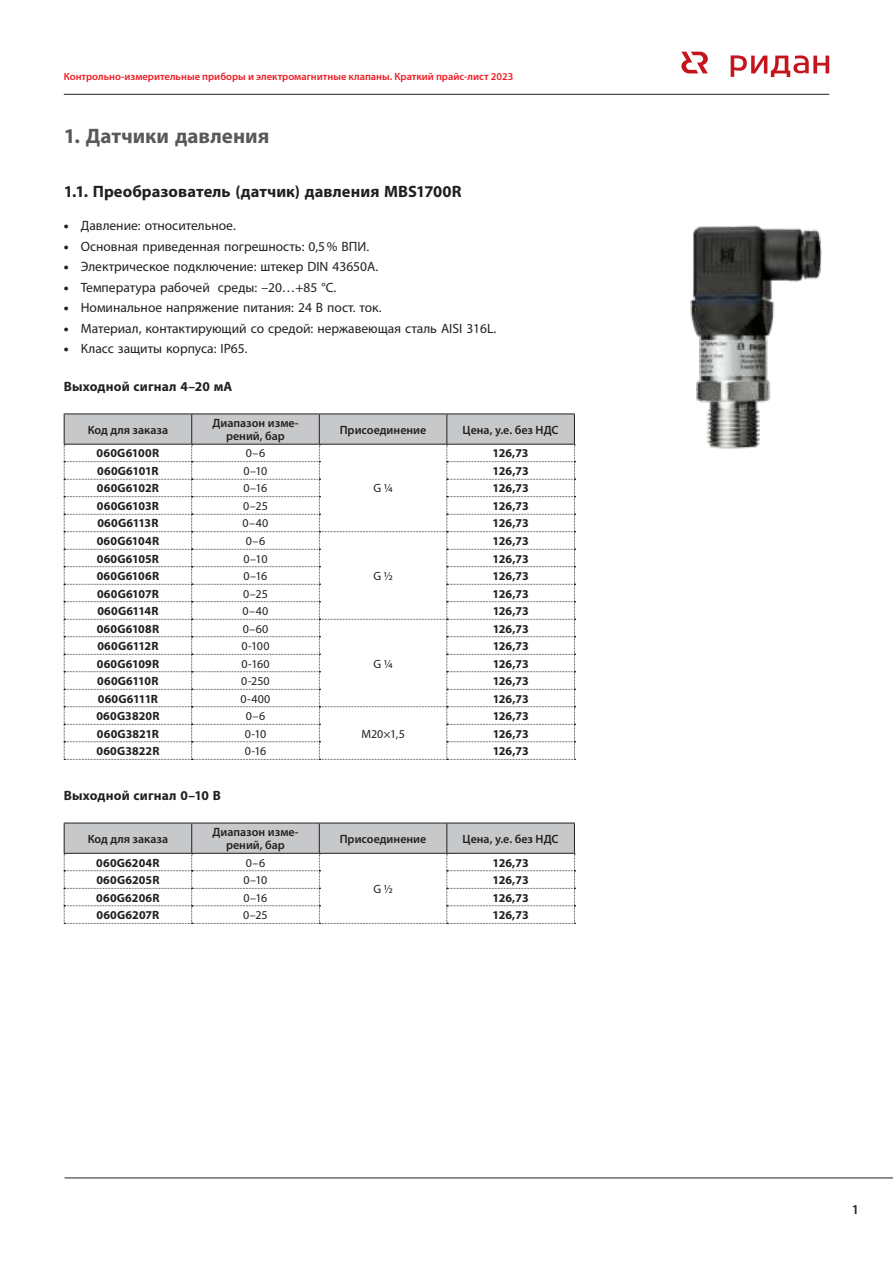
<style>
.page{position:relative;width:893px;height:1263px;background:#fff}
.page>*{position:absolute;margin:0;border:0;box-sizing:border-box;transform-origin:0 0}
.t1{font:700 21px "Myriad Pro";color:#58595b}
.t2{font:700 16.5px "Myriad Pro";letter-spacing:.005em;color:#231f20}
.t3{font:13.5px "Myriad Pro";color:#231f20}
.t4{font:700 13.5px "Myriad Pro";letter-spacing:.01em;color:#231f20}
.t5{font:600 13.5px "Myriad Pro";color:#231f20}
.t6{font:700 12px "Myriad Pro";letter-spacing:.005em;color:#231f20}
.t7{font:600 12px/12.8px "Myriad Pro";color:#231f20;text-align:center}
.t8{font:12px "Myriad Pro";color:#231f20}
.t9{font:600 10.5px "Myriad Pro";color:#ed1c24}
.s1{font-weight:900}
</style>
<div class="page">
<hr style="left:64px;top:94px;width:765px;height:1px;background:#231f20">
<hr style="left:65px;top:1177px;width:828px;height:1px;background:#231f20">
<svg style="left:731px;top:55px;width:98px;height:22px"></svg>
<svg style="left:681px;top:52px;width:27px;height:21px"></svg>
<svg style="left:64px;top:414px;width:511px;height:346px"></svg>
<svg style="left:64px;top:823px;width:511px;height:101px"></svg>
<img style="left:690px;top:225px;width:132px;height:224px">
<p class="t9" style="left:64px;top:73px;width:451px">Контрольно-измерительные приборы и электромагнитные клапаны. Краткий прайс-лист 2023</p>
<h1 class="t1" style="left:64px;top:128px;width:207px">1. Датчики давления</h1>
<h2 class="t2" style="left:64px;top:185px;width:399px">1.1. Преобразователь (датчик) давления MBS1700R</h2>
<p class="t3" style="left:64px;top:221px;width:174px"><span class="s1">•</span> Давление: относительное.</p>
<p class="t3" style="left:64px;top:241px;width:307px"><span class="s1">•</span> Основная приведенная погрешность: 0,5 % ВПИ.</p>
<p class="t3" style="left:64px;top:262px;width:316px"><span class="s1">•</span> Электрическое подключение: штекер DIN 43650A.</p>
<p class="t3" style="left:64px;top:282px;width:274px"><span class="s1">•</span> Температура рабочей среды: –20…+85 °C.</p>
<p class="t3" style="left:64px;top:303px;width:319px"><span class="s1">•</span> Номинальное напряжение питания: 24 В пост. ток.</p>
<p class="t3" style="left:64px;top:323px;width:434px"><span class="s1">•</span> Материал, контактирующий со средой: нержавеющая сталь AISI 316L.</p>
<p class="t3" style="left:64px;top:343px;width:185px"><span class="s1">•</span> Класс защиты корпуса: IP65.</p>
<p class="t4" style="left:64px;top:381px;width:170px">Выходной сигнал 4–20 мА</p>
<p class="t7" style="left:88px;top:424px;width:82px">Код для заказа</p>
<p class="t7" style="left:212px;top:418px;width:88px">Диапазон изме&shy;рений, бар</p>
<p class="t7" style="left:340px;top:424px;width:88px">Присоединение</p>
<p class="t7" style="left:463px;top:424px;width:97px">Цена, у.е. без НДС</p>
<p class="t6" style="left:97px;top:449px;width:64px">060G6100R</p>
<p class="t8" style="left:246px;top:449px;width:21px">0–6</p>
<p class="t8" style="left:373px;top:484px;width:21px">G ¼</p>
<p class="t6" style="left:493px;top:449px;width:38px">126,73</p>
<p class="t6" style="left:97px;top:466px;width:63px">060G6101R</p>
<p class="t8" style="left:244px;top:466px;width:25px">0–10</p>
<p class="t6" style="left:493px;top:466px;width:38px">126,73</p>
<p class="t6" style="left:97px;top:484px;width:64px">060G6102R</p>
<p class="t8" style="left:244px;top:484px;width:25px">0–16</p>
<p class="t6" style="left:493px;top:484px;width:38px">126,73</p>
<p class="t6" style="left:97px;top:501px;width:64px">060G6103R</p>
<p class="t8" style="left:243px;top:501px;width:26px">0–25</p>
<p class="t6" style="left:493px;top:501px;width:38px">126,73</p>
<p class="t6" style="left:97px;top:519px;width:63px">060G6113R</p>
<p class="t8" style="left:243px;top:519px;width:27px">0–40</p>
<p class="t6" style="left:493px;top:519px;width:38px">126,73</p>
<p class="t6" style="left:97px;top:536px;width:64px">060G6104R</p>
<p class="t8" style="left:246px;top:536px;width:21px">0–6</p>
<p class="t8" style="left:373px;top:571px;width:21px">G ½</p>
<p class="t6" style="left:493px;top:536px;width:38px">126,73</p>
<p class="t6" style="left:97px;top:554px;width:64px">060G6105R</p>
<p class="t8" style="left:244px;top:554px;width:25px">0–10</p>
<p class="t6" style="left:493px;top:554px;width:38px">126,73</p>
<p class="t6" style="left:97px;top:571px;width:64px">060G6106R</p>
<p class="t8" style="left:244px;top:571px;width:25px">0–16</p>
<p class="t6" style="left:493px;top:571px;width:38px">126,73</p>
<p class="t6" style="left:97px;top:589px;width:63px">060G6107R</p>
<p class="t8" style="left:243px;top:589px;width:26px">0–25</p>
<p class="t6" style="left:493px;top:589px;width:38px">126,73</p>
<p class="t6" style="left:97px;top:606px;width:63px">060G6114R</p>
<p class="t8" style="left:243px;top:606px;width:27px">0–40</p>
<p class="t6" style="left:493px;top:606px;width:38px">126,73</p>
<p class="t6" style="left:97px;top:624px;width:64px">060G6108R</p>
<p class="t8" style="left:243px;top:624px;width:27px">0–60</p>
<p class="t8" style="left:373px;top:659px;width:21px">G ¼</p>
<p class="t6" style="left:493px;top:624px;width:38px">126,73</p>
<p class="t6" style="left:97px;top:641px;width:63px">060G6112R</p>
<p class="t8" style="left:241px;top:641px;width:30px">0-100</p>
<p class="t6" style="left:493px;top:641px;width:38px">126,73</p>
<p class="t6" style="left:97px;top:659px;width:64px">060G6109R</p>
<p class="t8" style="left:242px;top:659px;width:29px">0-160</p>
<p class="t6" style="left:493px;top:659px;width:38px">126,73</p>
<p class="t6" style="left:97px;top:676px;width:63px">060G6110R</p>
<p class="t8" style="left:241px;top:676px;width:30px">0-250</p>
<p class="t6" style="left:493px;top:676px;width:38px">126,73</p>
<p class="t6" style="left:98px;top:694px;width:62px">060G6111R</p>
<p class="t8" style="left:241px;top:694px;width:31px">0-400</p>
<p class="t6" style="left:493px;top:694px;width:38px">126,73</p>
<p class="t6" style="left:96px;top:711px;width:65px">060G3820R</p>
<p class="t8" style="left:246px;top:711px;width:21px">0–6</p>
<p class="t8" style="left:361px;top:729px;width:45px">М20×1,5</p>
<p class="t6" style="left:493px;top:711px;width:38px">126,73</p>
<p class="t6" style="left:97px;top:729px;width:64px">060G3821R</p>
<p class="t8" style="left:245px;top:729px;width:23px">0-10</p>
<p class="t6" style="left:493px;top:729px;width:38px">126,73</p>
<p class="t6" style="left:96px;top:746px;width:64px">060G3822R</p>
<p class="t8" style="left:245px;top:747px;width:23px">0-16</p>
<p class="t6" style="left:493px;top:746px;width:38px">126,73</p>
<p class="t4" style="left:64px;top:790px;width:159px">Выходной сигнал 0–10 В</p>
<p class="t7" style="left:88px;top:833px;width:82px">Код для заказа</p>
<p class="t7" style="left:212px;top:827px;width:88px">Диапазон изме&shy;рений, бар</p>
<p class="t7" style="left:340px;top:833px;width:88px">Присоединение</p>
<p class="t7" style="left:463px;top:833px;width:97px">Цена, у.е. без НДС</p>
<p class="t6" style="left:96px;top:858px;width:65px">060G6204R</p>
<p class="t8" style="left:246px;top:858px;width:21px">0–6</p>
<p class="t8" style="left:373px;top:884px;width:21px">G ½</p>
<p class="t6" style="left:493px;top:858px;width:38px">126,73</p>
<p class="t6" style="left:96px;top:875px;width:65px">060G6205R</p>
<p class="t8" style="left:244px;top:875px;width:25px">0–10</p>
<p class="t6" style="left:493px;top:875px;width:38px">126,73</p>
<p class="t6" style="left:96px;top:893px;width:65px">060G6206R</p>
<p class="t8" style="left:244px;top:893px;width:25px">0–16</p>
<p class="t6" style="left:493px;top:893px;width:38px">126,73</p>
<p class="t6" style="left:97px;top:910px;width:64px">060G6207R</p>
<p class="t8" style="left:243px;top:910px;width:26px">0–25</p>
<p class="t6" style="left:493px;top:910px;width:38px">126,73</p>
<p class="t5" style="left:852px;top:1205px;width:9px">1</p>
</div>
